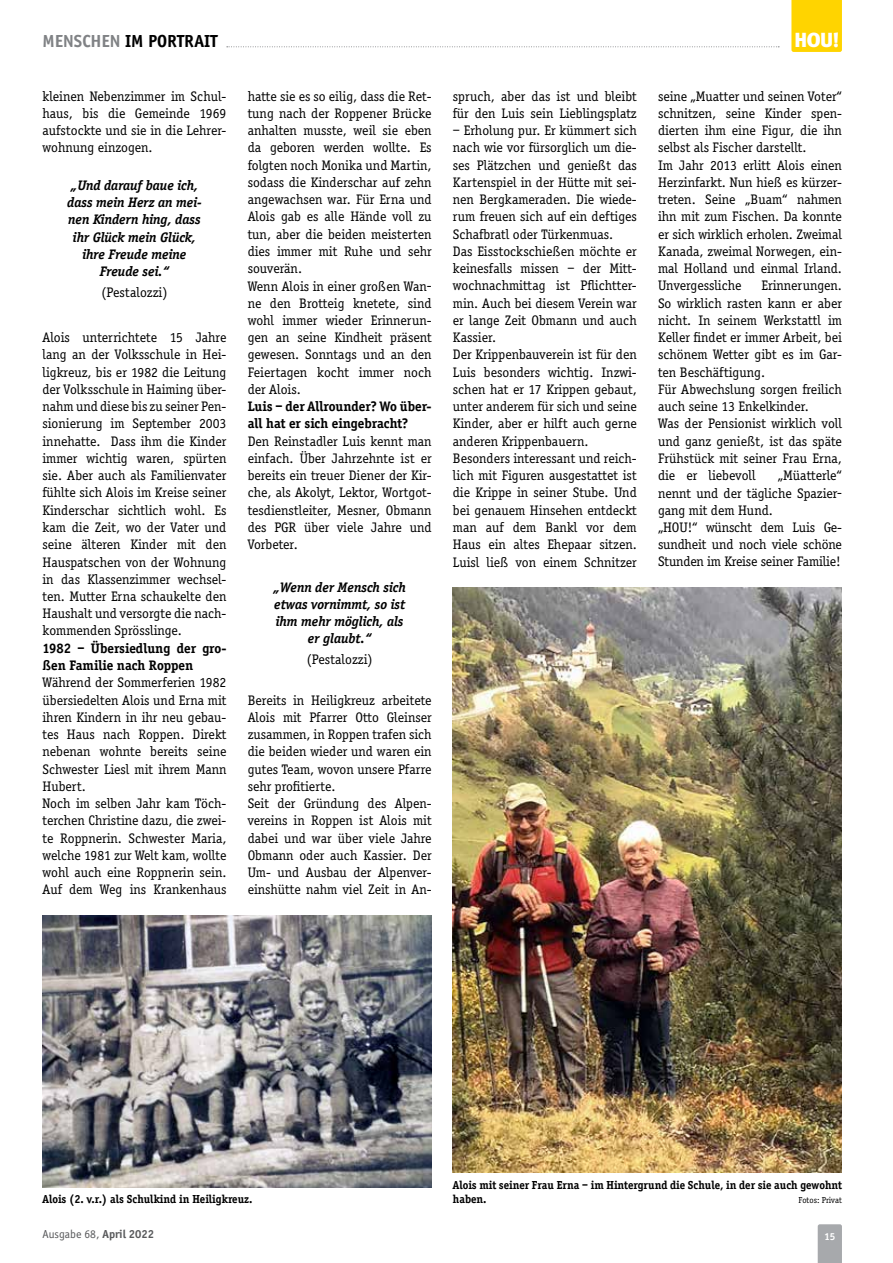
<style>
.page{position:relative;width:893px;height:1263px;background:#fff}
.page>*{position:absolute;margin:0;border:0;box-sizing:border-box;transform-origin:0 0}
.t1{font:900 20.4px "Meta Plus";color:#fff}
.t2{font:700 18px "Officina Sans";color:#000}
.t3{font:14.25px/17.2px "Officina Serif";color:#000}
.t4{font:italic 700 14.25px/17.2px "Officina Serif";color:#000;text-align:center}
.t5{font:700 14.25px/17.2px "Officina Serif";color:#000}
.t6{font:700 12px/14.2px "Officina Serif";color:#000}
.t7{font:12px "Officina Sans";color:#58595b}
.t8{font:700 10.5px "Officina Sans";color:#fff}
.t9{font:9px "Officina Serif";color:#000}
.s1{color:#808285}
.s2{font-weight:700}
</style>
<div class="page">
<svg style="left:818px;top:1224px;width:24px;height:39px"></svg>
<div style="left:791px;top:0;width:51px;height:52px;background:#ffd400"></div>
<svg style="left:227px;top:46px;width:552px;height:1px"></svg>
<img style="left:43px;top:916px;width:389px;height:271px">
<img style="left:453px;top:587px;width:389px;height:586px">
<p class="t2" style="left:43px;top:30px;width:177px"><span class="s1">MENSCHEN</span> IM PORTRAIT</p>
<h1 class="t1" style="left:794px;top:28px;width:47px">HOU!</h1>
<p class="t3" style="left:43px;top:87px;width:185px;text-align:justify">kleinen Nebenzimmer im Schul&shy;haus, bis die Gemeinde 1969 aufstockte und sie in die Lehrer&shy;wohnung einzogen.</p>
<p class="t4" style="left:67px;top:176px;width:136px">„Und darauf baue ich, dass mein Herz an mei&shy;nen Kindern hing, dass ihr Glück mein Glück, ihre Freude meine<br>Freude sei.“</p>
<p class="t3" style="left:101px;top:284px;width:67px">(Pestalozzi)</p>
<p class="t3" style="left:43px;top:329px;width:185px;text-align:justify">Alois unterrichtete 15 Jahre lang an der Volksschule in Hei&shy;ligkreuz, bis er 1982 die Leitung der Volksschule in Haiming über&shy;nahm und diese bis zu seiner Pen&shy;sionierung im September 2003 innehatte. Dass ihm die Kinder immer wichtig waren, spürten sie. Aber auch als Familienvater fühlte sich Alois im Kreise seiner Kinderschar sichtlich wohl. Es kam die Zeit, wo der Vater und seine älteren Kinder mit den Hauspatschen von der Wohnung in das Klassenzimmer wechsel&shy;ten. Mutter Erna schaukelte den Haushalt und versorgte die nach&shy;kommenden Sprösslinge.</p>
<p class="t5" style="left:43px;top:639px;width:185px">1982 – Übersiedlung der gro&shy;ßen Familie nach Roppen</p>
<p class="t3" style="left:43px;top:674px;width:185px">Während der Sommerferien 1982 übersiedelten Alois und Erna mit ihren Kindern in ihr neu gebau&shy;tes Haus nach Roppen. Direkt nebenan wohnte bereits seine<br>Schwester Liesl mit ihrem Mann<br>Hubert.<br>Noch im selben Jahr kam Töch&shy;terchen Christine dazu, die zwei&shy;te Roppnerin. Schwester Maria, welche 1981 zur Welt kam, wollte wohl auch eine Roppnerin sein.<br>Auf dem Weg ins Krankenhaus</p>
<p class="t3" style="left:248px;top:87px;width:185px">hatte sie es so eilig, dass die Ret&shy;tung nach der Roppener Brücke anhalten musste, weil sie eben da geboren werden wollte. Es folgten noch Monika und Martin, sodass die Kinderschar auf zehn angewachsen war. Für Erna und<br>Alois gab es alle Hände voll zu tun, aber die beiden meisterten dies immer mit Ruhe und sehr souverän.<br>Wenn Alois in einer großen Wan&shy;ne den Brotteig knetete, sind wohl immer wieder Erinnerun&shy;gen an seine Kindheit präsent gewesen. Sonntags und an den<br>Feiertagen kocht immer noch der Alois.</p>
<p class="t5" style="left:248px;top:398px;width:185px">Luis – der Allrounder? Wo über&shy;all hat er sich eingebracht?</p>
<p class="t3" style="left:248px;top:432px;width:185px;text-align:justify">Den Reinstadler Luis kennt man einfach. Über Jahrzehnte ist er bereits ein treuer Diener der Kir&shy;che, als Akolyt, Lektor, Wortgot&shy;tesdienstleiter, Mesner, Obmann des PGR über viele Jahre und Vorbeter.</p>
<p class="t4" style="left:274px;top:578px;width:134px">„Wenn der Mensch sich etwas vornimmt, so ist ihm mehr möglich, als er glaubt.“</p>
<p class="t3" style="left:307px;top:651px;width:67px">(Pestalozzi)</p>
<p class="t3" style="left:248px;top:691px;width:185px">Bereits in Heiligkreuz arbeitete<br>Alois mit Pfarrer Otto Gleinser zusammen, in Roppen trafen sich die beiden wieder und waren ein gutes Team, wovon unsere Pfarre sehr profitierte.<br>Seit der Gründung des Alpen&shy;vereins in Roppen ist Alois mit dabei und war über viele Jahre<br>Obmann oder auch Kassier. Der<br>Um- und Ausbau der Alpenver&shy;einshütte nahm viel Zeit in An-</p>
<p class="t3" style="left:453px;top:87px;width:185px">spruch, aber das ist und bleibt für den Luis sein Lieblingsplatz</p>
<p class="t3" style="left:453px;top:122px;width:185px">– Erholung pur. Er kümmert sich nach wie vor fürsorglich um die&shy;ses Plätzchen und genießt das<br>Kartenspiel in der Hütte mit sei&shy;nen Bergkameraden. Die wiede&shy;rum freuen sich auf ein deftiges<br>Schafbratl oder Türkenmuas.<br>Das Eisstockschießen möchte er keinesfalls missen – der Mitt&shy;wochnachmittag ist Pflichtter&shy;min. Auch bei diesem Verein war er lange Zeit Obmann und auch<br>Kassier.<br>Der Krippenbauverein ist für den<br>Luis besonders wichtig. Inzwi&shy;schen hat er 17 Krippen gebaut, unter anderem für sich und seine<br>Kinder, aber er hilft auch gerne anderen Krippenbauern.<br>Besonders interessant und reich&shy;lich mit Figuren ausgestattet ist die Krippe in seiner Stube. Und bei genauem Hinsehen entdeckt man auf dem Bankl vor dem<br>Haus ein altes Ehepaar sitzen.<br>Luisl ließ von einem Schnitzer</p>
<p class="t3" style="left:658px;top:88px;width:185px">seine „Muatter und seinen Voter“ schnitzen, seine Kinder spen&shy;dierten ihm eine Figur, die ihn selbst als Fischer darstellt.<br>Im Jahr 2013 erlitt Alois einen<br>Herzinfarkt. Nun hieß es kürzer&shy;treten. Seine „Buam“ nahmen ihn mit zum Fischen. Da konnte er sich wirklich erholen. Zweimal<br>Kanada, zweimal Norwegen, ein&shy;mal Holland und einmal Irland.<br>Unvergessliche</p>
<p class="t3" style="left:658px;top:277px;width:185px;text-indent:104px">Erinnerungen.<br>So wirklich rasten kann er aber nicht. In seinem Werkstattl im<br>Keller findet er immer Arbeit, bei schönem Wetter gibt es im Gar&shy;ten Beschäftigung.<br>Für Abwechslung sorgen freilich auch seine 13 Enkelkinder.<br>Was der Pensionist wirklich voll und ganz genießt, ist das späte<br>Frühstück mit seiner Frau Erna, die er liebevoll</p>
<p class="t3" style="left:658px;top:467px;width:185px;text-indent:120px">„Müatterle“ nennt und der tägliche Spazier&shy;gang mit dem Hund.<br>„HOU!“ wünscht dem Luis Ge&shy;sundheit und noch viele schöne<br>Stunden im Kreise seiner Familie!</p>
<p class="t6" style="left:43px;top:1192px;width:212px">Alois (2. v.r.) als Schulkind in Heiligkreuz.</p>
<p class="t6" style="left:453px;top:1178px;width:391px">Alois mit seiner Frau Erna – im Hintergrund die Schule, in der sie auch gewohnt haben.</p>
<p class="t9" style="left:798px;top:1195px;width:45px">Fotos: Privat</p>
<p class="t7" style="left:43px;top:1228px;width:113px">Ausgabe 68, <span class="s2">April 2022</span></p>
<p class="t8" style="left:824px;top:1230px;width:12px">15</p>
</div>
